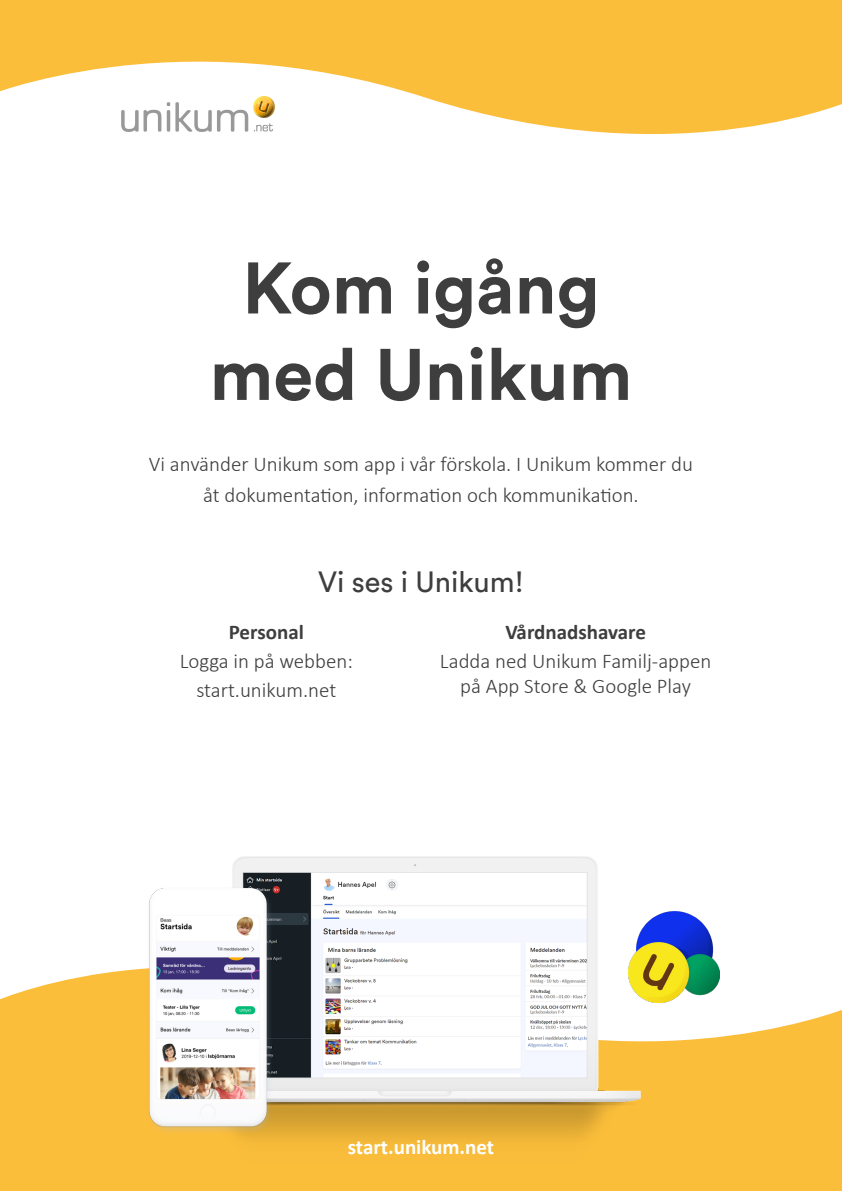
<style>
.page{position:relative;width:842px;height:1191px;background:#fff}
.page>*{position:absolute;margin:0;border:0;box-sizing:border-box;transform-origin:0 0}
.t1{font:700 72px "Circular Std";color:#3e3e3f}
.t2{font:29px "Circular Std";color:#3e3e3f}
.t3{font:300 21px/31px "Calibri";color:#3e3e3f;text-align:center}
.t4{font:700 21px "Calibri";color:#fff}
.t5{font:700 21px "Calibri";color:#3e3e3f}
.s1{font-weight:700}
</style>
<div class="page">
<svg style="left:0;top:968px;width:842px;height:223px;fill:#fbbe3b"></svg>
<img style="left:143px;top:856px;width:544px;height:335px">
<img style="left:629px;top:911px;width:90px;height:91px">
<svg style="left:0;top:0;width:842px;height:135px;fill:#fbbe3b"></svg>
<img style="left:147px;top:887px;width:126px;height:247px">
<p class="t1" style="left:242px;top:242px;width:359px">Kom igång</p>
<p class="t1" style="left:210px;top:328px;width:424px">med Unikum</p>
<p class="t3" style="left:149px;top:448px;width:546px">Vi använder Unikum som app i vår förskola. I Unikum kommer du åt dokumentation, information och kommunikation.</p>
<p class="t2" style="left:318px;top:564px;width:207px">Vi ses i Unikum!</p>
<p class="t5" style="left:229px;top:618px;width:77px">Personal</p>
<p class="t3" style="left:180px;top:645px;width:175px">Logga in på webben:</p>
<p class="t3" style="left:196px;top:674px;width:141px">start.unikum.net</p>
<p class="t3" style="left:440px;top:617px;width:273px;line-height:29px"><span class="s1">Vårdnadshavare<br></span>Ladda ned Unikum Familj-appen</p>
<p class="t3" style="left:460px;top:670px;width:232px">på App Store &amp; Google Play</p>
<p class="t4" style="left:348px;top:1133px;width:148px">start.unikum.net</p>
</div>
